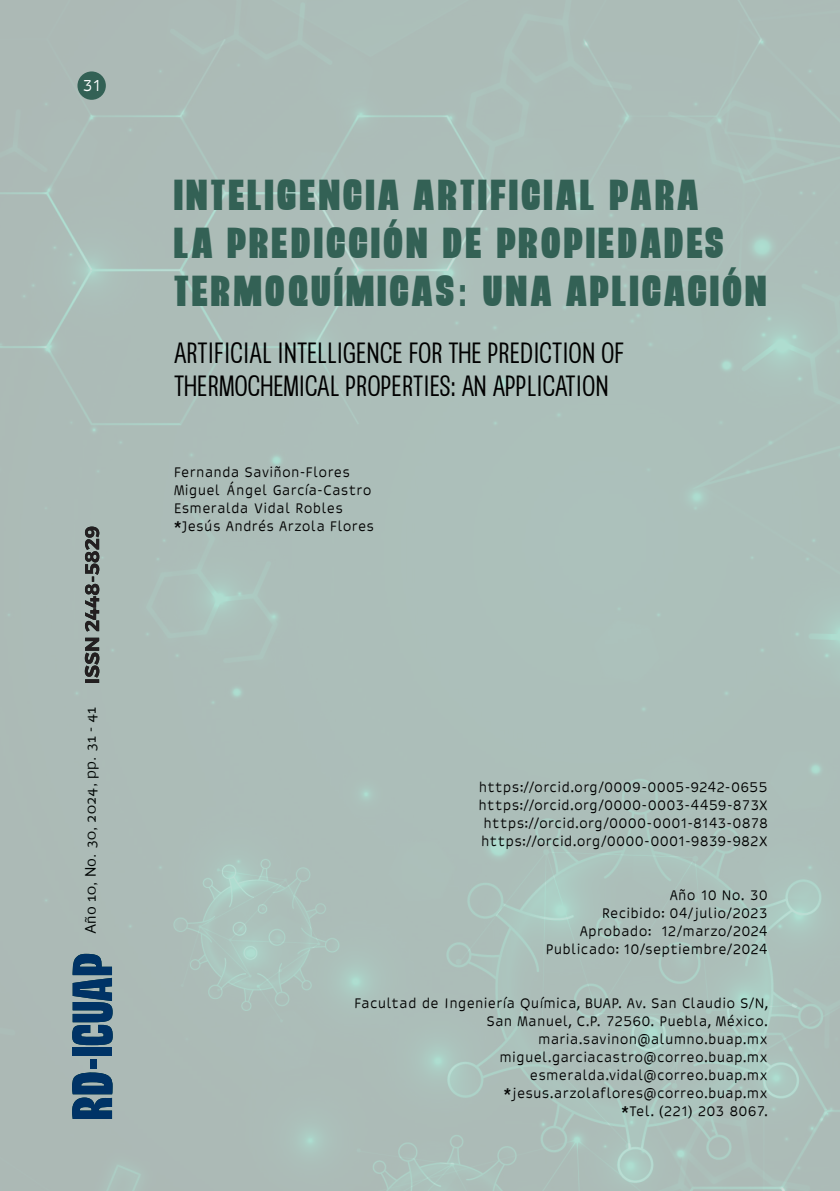
<style>
.page{position:relative;width:840px;height:1191px;background:#fff}
.page>*{position:absolute;margin:0;border:0;box-sizing:border-box;transform-origin:0 0}
.TÍTULO_DE_ARTÍCULO{font:900 condensed 40px/48px "Proclama TTW";letter-spacing:.09em;color:#336155}
.TÍTULO_DE_ARTÍCULO-2{font:condensed 27px/32.4px "Proclama TTW";color:#000}
.t1{font:16px "Pixy";color:#fff}
.UNIVERSIDAD__DEPENDENCIA_Y_CORREO{font:14px/18px "Pixy";letter-spacing:.015em;color:#000;text-align:right}
.t2{font:14px "Index Sans";letter-spacing:.025em;color:#000}
</style>
<div class="page">
<div style="left:0;top:0;width:839px;height:1191px;background:#acbdb9"></div>
<svg style="left:85px;top:526px;width:14px;height:157px"></svg>
<div style="left:73px;top:1047px;width:39px;height:9px;background:#036"></div>
<svg style="left:72px;top:1072px;width:40px;height:47px"></svg>
<svg style="left:72px;top:953px;width:41px;height:92px"></svg>
<div style="left:91px;top:1059px;width:6px;height:10px;background:#036"></div>
<div style="left:77px;top:71px;width:29px;height:29px;background:#336155;border-radius:50%"></div>
<p class="t1" style="left:82px;top:75px;width:20px">31</p>
<p class="t2" style="left:79px;top:934px;width:229px;rotate:-90deg">Año 10, No. 30, 2024, pp. 31 - 41</p>
<p class="TÍTULO_DE_ARTÍCULO" style="left:174px;top:170px;width:593px">INTELIGENCIA ARTIFICIAL PARA<br>LA PREDICCIÓN DE PROPIEDADES<br>TERMOQUÍMICAS: UNA APLICACIÓN</p>
<p class="TÍTULO_DE_ARTÍCULO-2" style="left:174px;top:336px;width:452px">ARTIFICIAL INTELLIGENCE FOR THE PREDICTION OF<br>THERMOCHEMICAL PROPERTIES: AN APPLICATION</p>
<p class="UNIVERSIDAD__DEPENDENCIA_Y_CORREO" style="left:174px;top:463px;width:177px">Fernanda Saviñon-Flores</p>
<p class="UNIVERSIDAD__DEPENDENCIA_Y_CORREO" style="left:174px;top:481px;width:199px">Miguel Ángel García-Castro</p>
<p class="UNIVERSIDAD__DEPENDENCIA_Y_CORREO" style="left:174px;top:499px;width:170px">Esmeralda Vidal Robles</p>
<p class="UNIVERSIDAD__DEPENDENCIA_Y_CORREO" style="left:174px;top:517px;width:202px">*Jesús Andrés Arzola Flores</p>
<p class="UNIVERSIDAD__DEPENDENCIA_Y_CORREO" style="left:478px;top:778px;width:290px">https://orcid.org/0009-0005-9242-0655</p>
<p class="UNIVERSIDAD__DEPENDENCIA_Y_CORREO" style="left:478px;top:796px;width:290px">https://orcid.org/0000-0003-4459-873X</p>
<p class="UNIVERSIDAD__DEPENDENCIA_Y_CORREO" style="left:483px;top:814px;width:285px">https://orcid.org/0000-0001-8143-0878</p>
<p class="UNIVERSIDAD__DEPENDENCIA_Y_CORREO" style="left:481px;top:832px;width:288px">https://orcid.org/0000-0001-9839-982X</p>
<p class="UNIVERSIDAD__DEPENDENCIA_Y_CORREO" style="left:669px;top:886px;width:100px">Año 10 No. 30</p>
<p class="UNIVERSIDAD__DEPENDENCIA_Y_CORREO" style="left:601px;top:904px;width:167px">Recibido: 04/julio/2023</p>
<p class="UNIVERSIDAD__DEPENDENCIA_Y_CORREO" style="left:579px;top:922px;width:189px">Aprobado: 12/marzo/2024</p>
<p class="UNIVERSIDAD__DEPENDENCIA_Y_CORREO" style="left:545px;top:940px;width:223px">Publicado: 10/septiembre/2024</p>
<p class="UNIVERSIDAD__DEPENDENCIA_Y_CORREO" style="left:354px;top:994px;width:415px">Facultad de Ingeniería Química, BUAP. Av. San Claudio S/N,<br>San Manuel, C.P. 72560. Puebla, México.</p>
<p class="UNIVERSIDAD__DEPENDENCIA_Y_CORREO" style="left:538px;top:1030px;width:231px">maria.savinon@alumno.buap.mx</p>
<p class="UNIVERSIDAD__DEPENDENCIA_Y_CORREO" style="left:499px;top:1048px;width:269px">miguel.garciacastro@correo.buap.mx</p>
<p class="UNIVERSIDAD__DEPENDENCIA_Y_CORREO" style="left:529px;top:1066px;width:239px">esmeralda.vidal@correo.buap.mx</p>
<p class="UNIVERSIDAD__DEPENDENCIA_Y_CORREO" style="left:503px;top:1084px;width:265px">*jesus.arzolaflores@correo.buap.mx</p>
<p class="UNIVERSIDAD__DEPENDENCIA_Y_CORREO" style="left:621px;top:1102px;width:148px">*Tel. (221) 203 8067.</p>
</div>
